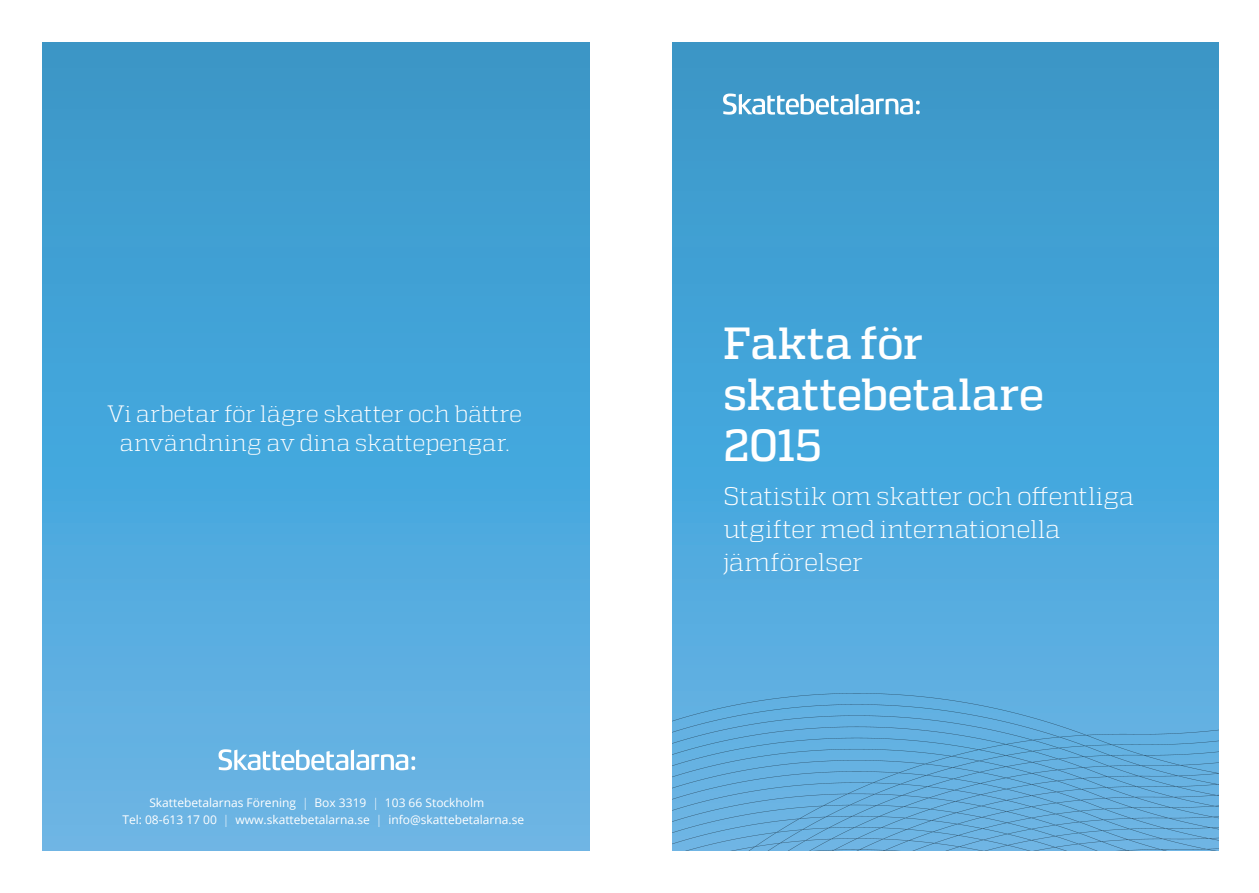
<style>
.page{position:relative;width:1259px;height:893px;background:#fff}
.page>*{position:absolute;margin:0;border:0;box-sizing:border-box;transform-origin:0 0}
.t1{font:500 45px/51px "Quadon";letter-spacing:-.015em;color:#fff}
.t2{font:300 25.5px/33px "Quadon";letter-spacing:-.015em;color:#fff}
.t3{font:300 23.7px/29px "Quadon";letter-spacing:-.01em;color:#fff;text-align:center}
.t4{font:12px/17.2px "Open Sans";color:#fff}
.s1{font-weight:300}
</style>
<div class="page">
<svg style="left:672px;top:43px;width:546px;height:566px;background:#43a2d5"></svg>
<div style="left:43px;top:43px;width:546px;height:807px;background:linear-gradient(to bottom,#3397cb,#67b6e8)"></div>
<img style="left:672px;top:609px;width:546px;height:241px">
<svg style="left:723px;top:94px;width:196px;height:21px"></svg>
<svg style="left:218px;top:749px;width:197px;height:21px"></svg>
<h3 class="t3" style="left:107px;top:399px;width:417px">Vi arbetar för lägre skatter och bättre användning av dina skattepengar.</h3>
<p class="t4" style="left:122px;top:794px;width:403px;text-indent:27px">Skattebetalarnas Förening <span class="s1">|</span> Box 3319 <span class="s1">|</span> 103 66 Stockholm<br>Tel: 08-613 17 00 <span class="s1">|</span> www.skattebetalarna.se <span class="s1">|</span> info@skattebetalarna.se</p>
<h1 class="t1" style="left:723px;top:318px;width:323px">Fakta för skattebetalare<br>2015</h1>
<h2 class="t2" style="left:723px;top:479px;width:412px">Statistik om skatter och offentliga utgifter med internationella jämförelser</h2>
</div>
